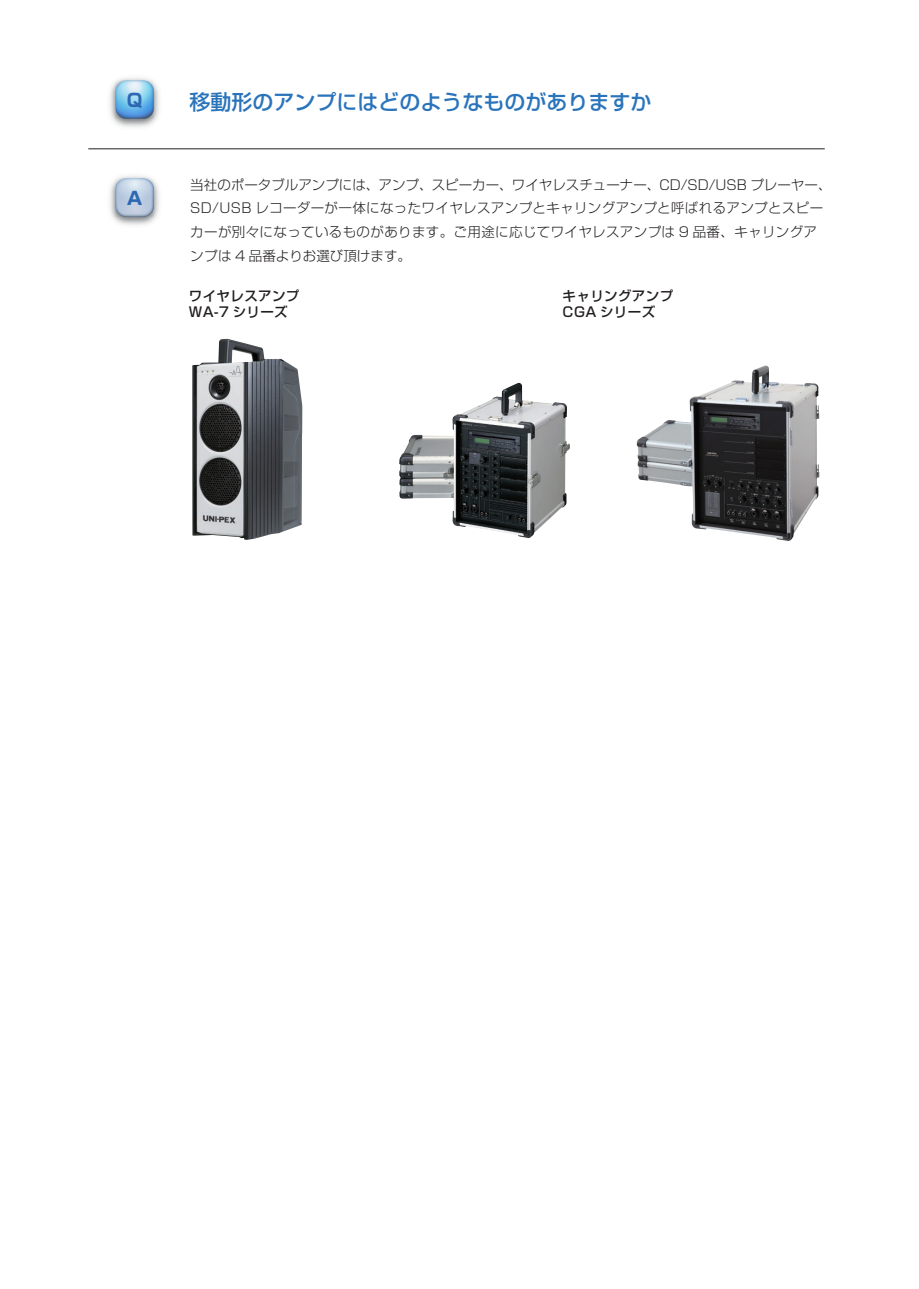
<style>
.page{position:relative;width:919px;height:1289px;background:#fff}
.page>*{position:absolute;margin:0;border:0;box-sizing:border-box;transform-origin:0 0}
.t1{font:500 21px "Shin Go Pro";color:#2a74bb}
.t2{font:700 18px "Shin Go Pro";color:#2e68b2}
.t3{font:300 13.5px/23.7px "Shin Go Pro";letter-spacing:.025em;color:#231f20}
.t4{font:500 13.5px/16.5px "Shin Go Pro";letter-spacing:.025em;color:#231f20}
</style>
<div class="page">
<img style="left:110px;top:78px;width:49px;height:49px">
<svg style="left:116px;top:81px;width:38px;height:38px"></svg>
<img style="left:110px;top:176px;width:49px;height:49px">
<svg style="left:116px;top:178px;width:38px;height:39px"></svg>
<hr style="left:88px;top:148px;width:736px;height:1px;background:#231f20">
<img style="left:192px;top:339px;width:110px;height:201px">
<img style="left:399px;top:383px;width:171px;height:155px">
<img style="left:636px;top:365px;width:183px;height:176px">
<h2 class="t2" style="left:127px;top:86px;width:17px">Q</h2>
<h2 class="t2" style="left:127px;top:184px;width:17px">A</h2>
<h1 class="t1" style="left:189px;top:84px;width:463px">移動形のアンプにはどのようなものがありますか</h1>
<p class="t3" style="left:190px;top:171px;width:642px">当社のポータブルアンプには、アンプ、スピーカー、ワイヤレスチューナー、CD/SD/USB プレーヤー、SD/USB レコーダーが一体になったワイヤレスアンプとキャリングアンプと呼ばれるアンプとスピーカーが別々になっているものがあります。ご用途に応じてワイヤレスアンプは 9 品番、キャリングアンプは 4 品番よりお選び頂けます。</p>
<p class="t4" style="left:189px;top:286px;width:112px">ワイヤレスアンプ<br>WA-7 シリーズ</p>
<p class="t4" style="left:562px;top:286px;width:112px">キャリングアンプ<br>CGA シリーズ</p>
</div>
